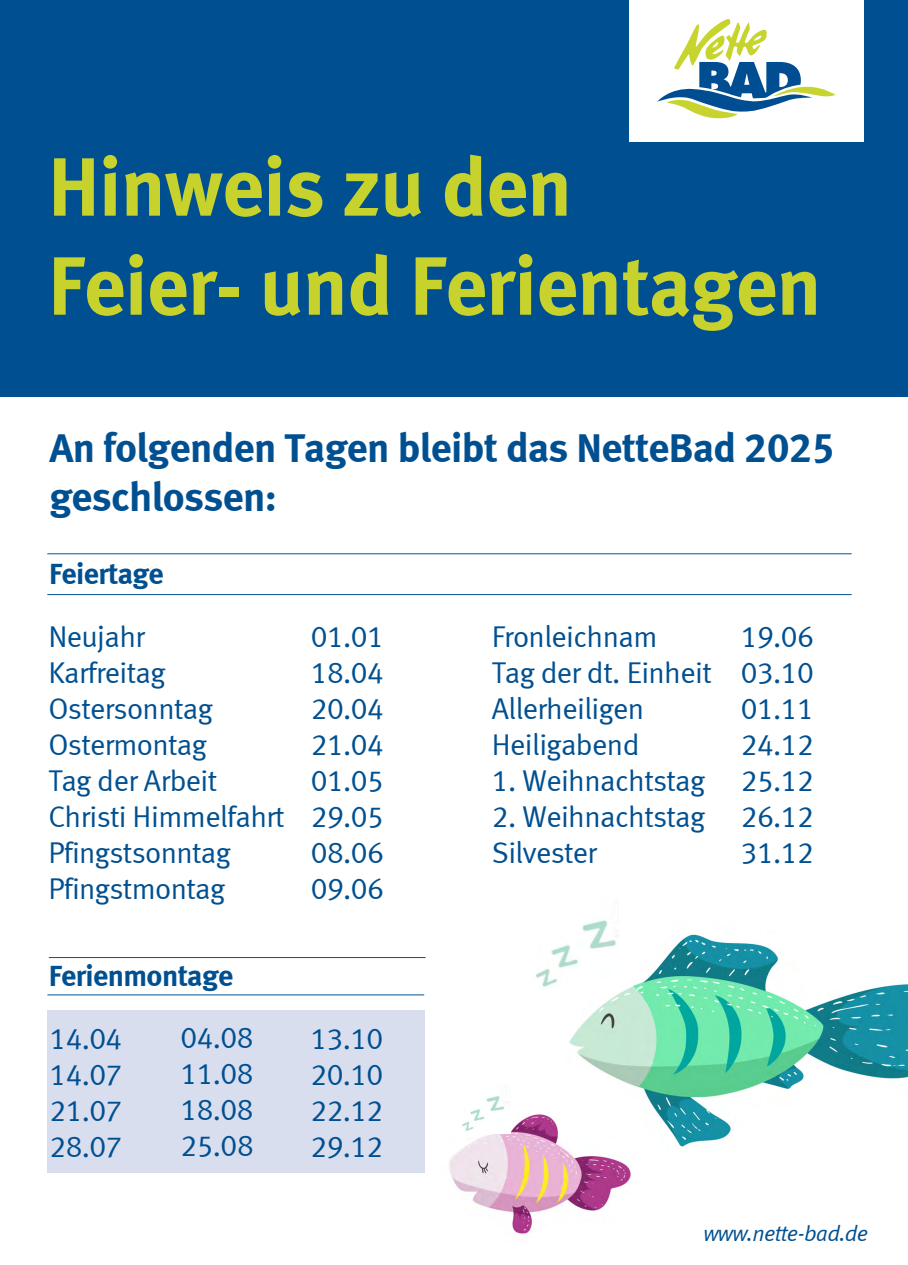
<style>
.page{position:relative;width:908px;height:1265px;background:#fff}
.page>*{position:absolute;margin:0;border:0;box-sizing:border-box;transform-origin:0 0}
.t1{font:700 82.5px/99px "SN Meta";letter-spacing:-.01em;color:#c7d32c}
.t2{font:700 41.25px/49.5px "SN Meta";letter-spacing:-.015em;color:#005091}
.t3{font:30px/36px "SN Meta";letter-spacing:-.02em;color:#005091;text-align:justify}
.t4{font:700 30px "SN Meta";letter-spacing:-.02em;color:#005091}
.t5{font:italic 22.5px "SN Meta";letter-spacing:-.03em;color:#005091}
</style>
<div class="page">
<img style="left:569px;top:931px;width:338px;height:216px">
<div style="left:0;top:0;width:907px;height:396px;background:#004f91"></div>
<div style="left:629px;top:0;width:234px;height:142px;background:#fff"></div>
<svg style="left:657px;top:19px;width:178px;height:99px"></svg>
<img style="left:536px;top:902px;width:82px;height:87px">
<hr style="left:441px;top:578px;width:466px;height:1px;background:#005495">
<hr style="left:47px;top:553px;width:804px;height:1px;background:#005495">
<hr style="left:47px;top:594px;width:804px;height:1px;background:#005495">
<hr style="left:49px;top:957px;width:376px;height:1px;background:#005495">
<hr style="left:47px;top:994px;width:377px;height:1px;background:#005495">
<img style="left:449px;top:1106px;width:183px;height:128px">
<img style="left:460px;top:1096px;width:50px;height:37px">
<h1 class="t1" style="left:48px;top:136px;width:774px">Hinweis zu den<br>Feier- und Ferientagen</h1>
<h2 class="t2" style="left:49px;top:422px;width:786px">An folgenden Tagen bleibt das NetteBad 2025 geschlossen:</h2>
<p class="t4" style="left:49px;top:556px;width:116px">Feiertage</p>
<p class="t3" style="left:48px;top:618px;width:238px;text-align:left">Neujahr<br>Karfreitag<br>Ostersonntag<br>Ostermontag<br>Tag der Arbeit<br>Christi Himmelfahrt<br>Pfingstsonntag<br>Pfingstmontag</p>
<p class="t3" style="left:492px;top:618px;width:221px;text-align:left">Fronleichnam<br>Tag der dt. Einheit<br>Allerheiligen<br>Heiligabend</p>
<p class="t3" style="left:311px;top:618px;width:74px">01.01<br>18.04<br>20.04<br>21.04<br>01.05<br>29.05<br>08.06<br>09.06</p>
<p class="t3" style="left:492px;top:762px;width:215px">1. Weihnachtstag</p>
<p class="t3" style="left:492px;top:798px;width:215px">2. Weihnachtstag<br>Silvester</p>
<p class="t4" style="left:49px;top:957px;width:186px">Ferienmontage</p>
<p class="t3" style="left:49px;top:1020px;width:74px">14.04<br>14.07<br>21.07<br>28.07</p>
<p class="t3" style="left:180px;top:1018px;width:75px;line-height:36.2px">04.08<br>11.08<br>18.08<br>25.08</p>
<p class="t3" style="left:310px;top:1020px;width:74px">13.10<br>20.10<br>22.12<br>29.12</p>
<p class="t3" style="left:740px;top:618px;width:74px">19.06<br>03.10<br>01.11<br>24.12<br>25.12<br>26.12<br>31.12</p>
<p class="t5" style="left:703px;top:1220px;width:166px">www.nette-bad.de</p>
</div>
